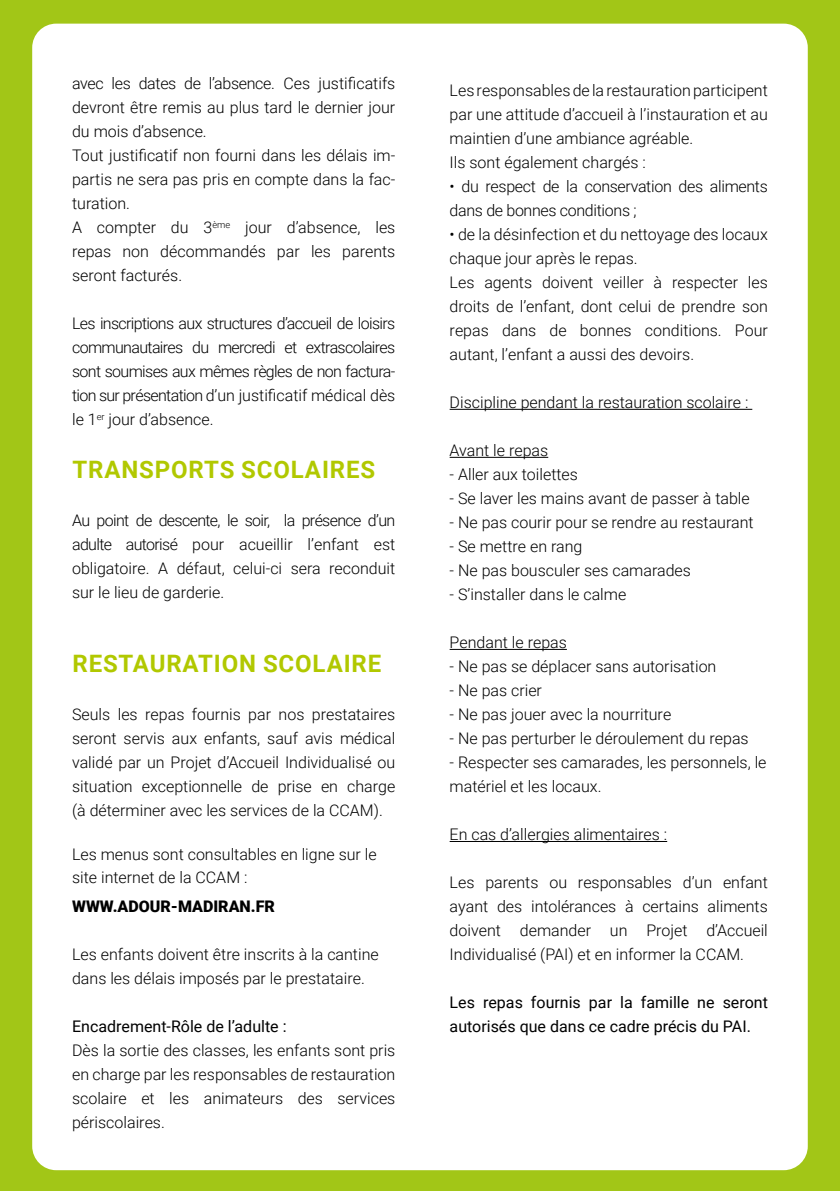
<style>
.page{position:relative;width:840px;height:1191px;background:#fff}
.page>*{position:absolute;margin:0;border:0;box-sizing:border-box;transform-origin:0 0}
.t1{font:700 24px "Roboto";letter-spacing:.035em;color:#b1c800}
.t2{font:300 16px/24px "Roboto";color:#000}
.t3{font:16px/24px "Roboto";color:#000}
.t4{font:300 16px/24px "Roboto";letter-spacing:-.02em;color:#000}
.t5{font:900 16px "Roboto";color:#000}
</style>
<div class="page">
<div style="left:0;top:0;width:839px;height:1191px;background:#a2c617"></div>
<div style="left:32px;top:24px;width:775px;height:1146px;background:#fff;border-radius:24px"></div>
<hr style="left:449px;top:409px;width:302px;height:1px;background:#000">
<hr style="left:449px;top:457px;width:99px;height:1px;background:#000">
<hr style="left:449px;top:649px;width:117px;height:1px;background:#000">
<hr style="left:449px;top:841px;width:217px;height:1px;background:#000">
<p class="t2" style="left:72px;top:70px;width:324px">avec les dates de l’absence. Ces justificatifs devront être remis au plus tard le dernier jour du mois d’absence.<br>Tout justificatif non fourni dans les délais im&shy;partis ne sera pas pris en compte dans la fac&shy;turation.<br>A compter du 3<sup>ème</sup> jour d’absence, les repas non décommandés par les parents seront facturés.</p>
<p class="t2" style="left:72px;top:310px;width:324px;text-align:justify">Les inscriptions aux structures d’accueil de loisirs communautaires du mercredi et extrascolaires sont soumises aux mêmes règles de non factura&shy;tion sur présentation d’un justificatif médical dès le 1<sup>er</sup> jour d’absence.</p>
<h1 class="t1" style="left:72px;top:452px;width:304px">TRANSPORTS SCOLAIRES</h1>
<p class="t2" style="left:72px;top:507px;width:324px;text-align:justify">Au point de descente, le soir, la présence d’un adulte autorisé pour acueillir l’enfant est obligatoire. A défaut, celui-ci sera reconduit sur le lieu de garderie.</p>
<h1 class="t1" style="left:72px;top:647px;width:310px">RESTAURATION SCOLAIRE</h1>
<p class="t2" style="left:72px;top:702px;width:324px;text-align:justify">Seuls les repas fournis par nos prestataires seront servis aux enfants, sauf avis médical validé par un Projet d’Accueil Individualisé ou situation exceptionnelle de prise en charge (à déterminer avec les services de la CCAM).</p>
<p class="t2" style="left:72px;top:841px;width:306px;line-height:23.2px">Les menus sont consultables en ligne sur le site internet de la CCAM :</p>
<p class="t5" style="left:72px;top:895px;width:204px">WWW.ADOUR-MADIRAN.FR</p>
<p class="t2" style="left:72px;top:942px;width:308px">Les enfants doivent être inscrits à la cantine dans les délais imposés par le prestataire.</p>
<p class="t3" style="left:72px;top:1014px;width:216px">Encadrement-Rôle de l’adulte :</p>
<p class="t2" style="left:72px;top:1038px;width:324px;text-align:justify">Dès la sortie des classes, les enfants sont pris en charge par les responsables de restauration scolaire et les animateurs des services périscolaires.</p>
<p class="t2" style="left:449px;top:78px;width:319px">Les responsables de la restauration participent par une attitude d’accueil à l’instauration et au maintien d’une ambiance agréable.<br>Ils sont également chargés :</p>
<p class="t4" style="left:449px;top:174px;width:319px">• du respect de la conservation des aliments dans de bonnes conditions ;</p>
<p class="t2" style="left:449px;top:222px;width:319px">• de la désinfection et du nettoyage des locaux chaque jour après le repas.<br>Les agents doivent veiller à respecter les droits de l’enfant, dont celui de prendre son repas dans de bonnes conditions. Pour autant, l’enfant a aussi des devoirs.</p>
<p class="t2" style="left:449px;top:390px;width:300px">Discipline pendant la restauration scolaire :</p>
<p class="t2" style="left:449px;top:438px;width:100px">Avant le repas</p>
<p class="t2" style="left:449px;top:462px;width:130px">- Aller aux toilettes</p>
<p class="t2" style="left:449px;top:486px;width:301px">- Se laver les mains avant de passer à table</p>
<p class="t2" style="left:449px;top:510px;width:305px">- Ne pas courir pour se rendre au restaurant</p>
<p class="t2" style="left:449px;top:534px;width:134px">- Se mettre en rang</p>
<p class="t2" style="left:449px;top:558px;width:243px">- Ne pas bousculer ses camarades</p>
<p class="t2" style="left:449px;top:582px;width:178px">- S’installer dans le calme</p>
<p class="t2" style="left:449px;top:630px;width:119px">Pendant le repas</p>
<p class="t2" style="left:449px;top:654px;width:268px">- Ne pas se déplacer sans autorisation</p>
<p class="t2" style="left:449px;top:678px;width:94px">- Ne pas crier</p>
<p class="t2" style="left:449px;top:702px;width:223px">- Ne pas jouer avec la nourriture</p>
<p class="t2" style="left:449px;top:726px;width:300px">- Ne pas perturber le déroulement du repas</p>
<p class="t2" style="left:449px;top:750px;width:318px">- Respecter ses camarades, les personnels, le matériel et les locaux.</p>
<p class="t2" style="left:449px;top:822px;width:219px">En cas d’allergies alimentaires :</p>
<p class="t2" style="left:449px;top:870px;width:319px;text-align:justify">Les parents ou responsables d’un enfant ayant des intolérances à certains aliments doivent demander un Projet d’Accueil Individualisé (PAI) et en informer la CCAM.</p>
<p class="t3" style="left:449px;top:990px;width:319px">Les repas fournis par la famille ne seront autorisés que dans ce cadre précis du PAI.</p>
</div>
